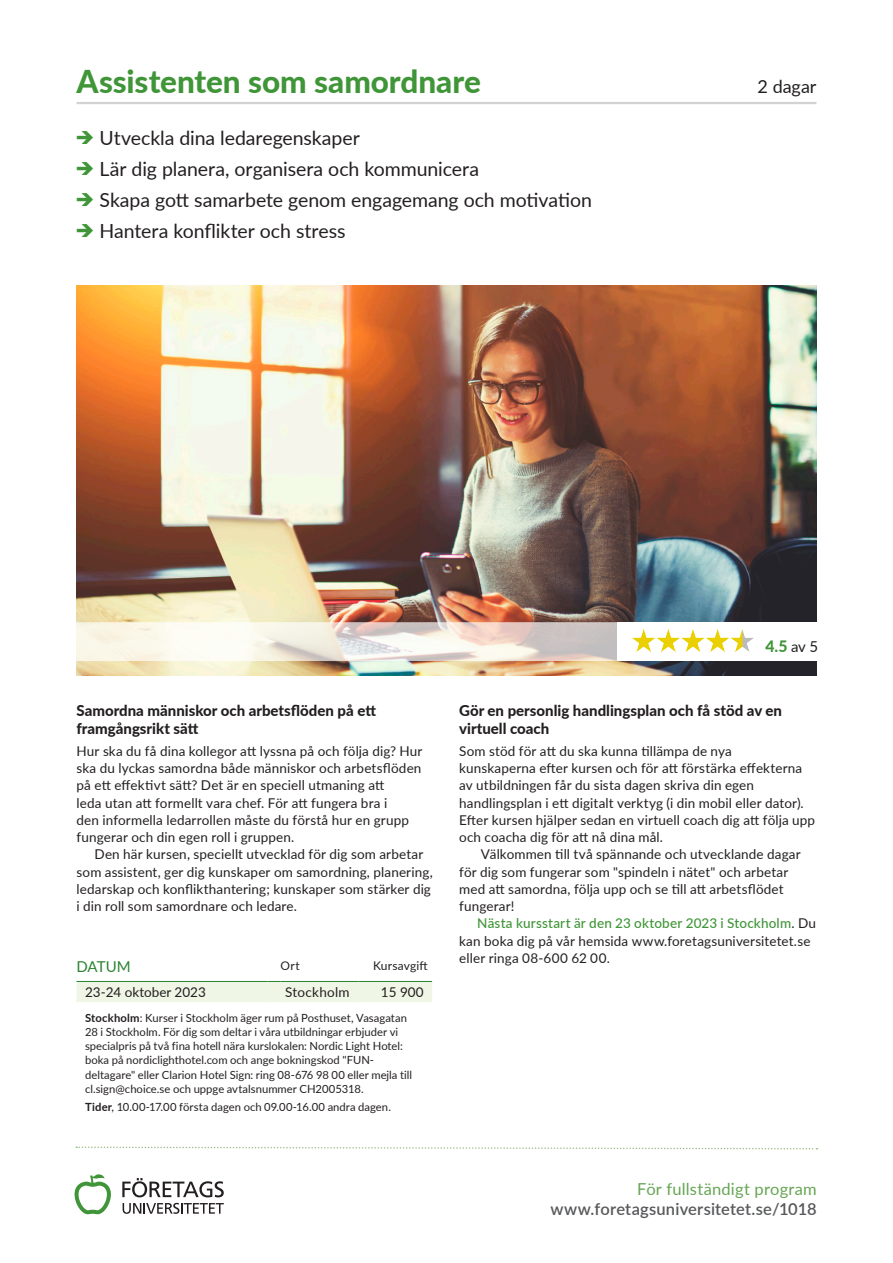
<style>
.page{position:relative;width:893px;height:1263px;background:#fff}
.page>*{position:absolute;margin:0;border:0;box-sizing:border-box;transform-origin:0 0}
.t1{font:800 31.5px "Lato";letter-spacing:-.005em;color:#3f9537}
.t2{font:19.5px/31px "Lato";letter-spacing:-.005em;color:#231f20}
.t3{font:18px "Lato";letter-spacing:-.005em;color:#231f20}
.t4{font:600 16.5px "Lato";letter-spacing:.01em;color:#57585a}
.t5{font:16.5px "Lato";letter-spacing:.01em;color:#66a554}
.t6{font:800 15.75px "Lato";color:#3f9537}
.t7{font:800 15px/18px "Lato";color:#231f20}
.t8{font:15px "Lato";letter-spacing:-.005em;color:#2b8331}
.t9{font:13.5px/17.2px "Lato";letter-spacing:.01em;color:#231f20}
.t10{font:12px "Lato";letter-spacing:.015em;color:#231f20}
.t11{font:11.25px/14.2px "Lato";color:#231f20}
.s1{font-weight:700}
.s2{font-weight:400;font-size:15px;color:#231f20}
.s3{font-weight:500;color:#3f9537}
</style>
<div class="page">
<svg style="left:75px;top:1174px;width:36px;height:40px"></svg>
<svg style="left:123px;top:1203px;width:101px;height:11px"></svg>
<svg style="left:122px;top:1178px;width:102px;height:19px"></svg>
<img style="left:77px;top:286px;width:739px;height:389px">
<hr style="left:77px;top:102px;width:739px;height:2px;background:#d1d2d4">
<svg style="left:76px;top:1146px;width:741px;height:4px"></svg>
<div style="left:617px;top:622px;width:213px;height:39px;background:#fff"></div>
<img style="left:632px;top:629px;width:122px;height:23px">
<svg style="left:76px;top:622px;width:541px;height:39px"></svg>
<div style="left:77px;top:981px;width:355px;height:21px;background:#eff6e6"></div>
<hr style="left:281px;top:981px;width:78px;height:1px;background:#2b8331">
<hr style="left:359px;top:981px;width:73px;height:1px;background:#2b8331">
<h1 class="t1" style="left:77px;top:59px;width:406px">Assistenten som samordnare</h1>
<h3 class="t3" style="left:758px;top:74px;width:60px">2 dagar</h3>
<h2 class="t2" style="left:99px;top:122px;width:494px">Utveckla dina ledaregenskaper<br>Lär dig planera, organisera och kommunicera<br>Skapa gott samarbete genom engagemang och motivation Hantera konflikter och stress</h2>
<p class="t7" style="left:77px;top:701px;width:301px">Samordna människor och arbetsflöden på ett framgångsrikt sätt</p>
<p class="t9" style="left:77px;top:742px;width:347px">Hur ska du få dina kollegor att lyssna på och följa dig? Hur ska du lyckas samordna både människor och arbetsflöden på ett effektivt sätt? Det är en speciell utmaning att<br>leda utan att formellt vara chef. För att fungera bra i<br>den informella ledarrollen måste du förstå hur en grupp fungerar och din egen roll i gruppen.</p>
<p class="t9" style="left:77px;top:845px;width:358px;text-indent:18px">Den här kursen, speciellt utvecklad för dig som arbetar som assistent, ger dig kunskaper om samordning, planering, ledarskap och konflikthantering; kunskaper som stärker dig i din roll som samordnare och ledare.</p>
<p class="t8" style="left:77px;top:955px;width:56px">DATUM</p>
<p class="t10" style="left:281px;top:957px;width:21px">Ort</p>
<p class="t10" style="left:373px;top:957px;width:56px">Kursavgift</p>
<p class="t9" style="left:85px;top:982px;width:122px">23‑24 oktober 2023</p>
<p class="t9" style="left:285px;top:982px;width:66px">Stockholm</p>
<p class="t9" style="left:381px;top:982px;width:44px">15 900</p>
<p class="t11" style="left:85px;top:1010px;width:329px"><span class="s1">Stockholm</span>: Kurser i Stockholm äger rum på Posthuset, Vasagatan 28 i Stockholm. För dig som deltar i våra utbildningar erbjuder vi specialpris på två fina hotell nära kurslokalen: Nordic Light Hotel: boka på nordiclighthotel.com och ange bokningskod "FUN&shy;deltagare" eller Clarion Hotel Sign: ring 08-676 98 00 eller mejla till cl.sign@choice.se och uppge avtalsnummer CH2005318.</p>
<p class="t11" style="left:85px;top:1100px;width:307px"><span class="s1">Tider</span>, 10.00-17.00 första dagen och 09.00-16.00 andra dagen.</p>
<p class="t6" style="left:765px;top:635px;width:54px">4.5 <span class="s2">av 5</span></p>
<p class="t7" style="left:459px;top:701px;width:324px">Gör en personlig handlingsplan och få stöd av en virtuell coach</p>
<p class="t9" style="left:459px;top:742px;width:357px">Som stöd för att du ska kunna tillämpa de nya<br>kunskaperna efter kursen och för att förstärka effekterna av utbildningen får du sista dagen skriva din egen handlingsplan i ett digitalt verktyg (i din mobil eller dator).<br>Efter kursen hjälper sedan en virtuell coach dig att följa upp och coacha dig för att nå dina mål.</p>
<p class="t9" style="left:459px;top:845px;width:343px;text-indent:21px">Välkommen till två spännande och utvecklande dagar för dig som fungerar som "spindeln i nätet" och arbetar med att samordna, följa upp och se till att arbetsflödet fungerar!</p>
<p class="t9" style="left:459px;top:914px;width:358px;text-indent:18px"><span class="s3">Nästa kursstart är den 23 oktober 2023 i Stockholm</span>. Du kan boka dig på vår hemsida www.foretagsuniversitetet.se eller ringa 08-600 62 00.</p>
<p class="t5" style="left:637px;top:1177px;width:181px">För fullständigt program</p>
<p class="t4" style="left:550px;top:1197px;width:268px">www.foretagsuniversitetet.se/1018</p>
</div>
